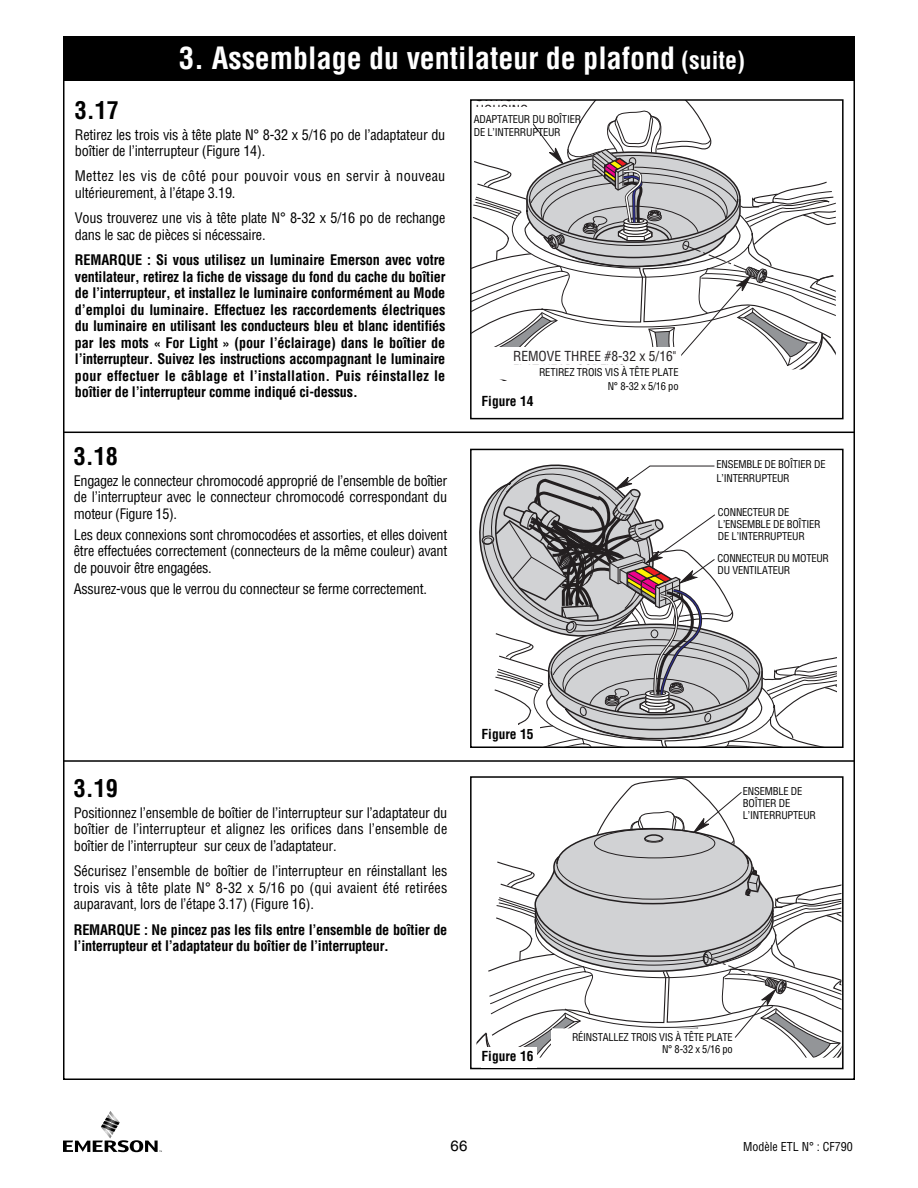
<style>
.page{position:relative;width:918px;height:1188px;background:#fff}
.page>*{position:absolute;margin:0;border:0;box-sizing:border-box;transform-origin:0 0}
.t1{font:700 condensed 30px "Helvetica";color:#fff}
.t2{font:700 condensed 24px "Helvetica";color:#000}
.t3{font:15px "Helvetica";color:#000}
.t4{font:condensed 14.25px/16.5px "Helvetica";letter-spacing:-.015em;color:#000;text-align:justify}
.t5{font:700 condensed 14.25px/16.5px "Helvetica";letter-spacing:-.015em;color:#000;text-align:justify}
.t6{font:condensed 14.25px/16.5px "Helvetica";letter-spacing:.02em;color:#000}
.t7{font:condensed 13.5px/13.5px "Helvetica";color:#231f20}
.t8{font:700 condensed 13.5px "Helvetica";color:#000}
.t9{font:condensed 12px "Helvetica";color:#000}
.t10{font:condensed 10.5px/12px "Helvetica";letter-spacing:-.02em;color:#000}
.s1{font-size:24px}
</style>
<div class="page">
<img style="left:110px;top:1111px;width:5px;height:6px">
<img style="left:105px;top:1132px;width:7px;height:7px">
<svg style="left:101px;top:1117px;width:19px;height:15px"></svg>
<svg style="left:63px;top:1140px;width:99px;height:12px"></svg>
<div style="left:63px;top:36px;width:792px;height:45px;background:#000"></div>
<hr style="left:63px;top:432px;width:792px;height:1px;background:#000">
<hr style="left:63px;top:760px;width:792px;height:2px;background:#000">
<svg style="left:473px;top:102px;width:363px;height:278px"></svg>
<div style="left:470px;top:99px;width:374px;height:320px;border:2px solid #000"></div>
<svg style="left:479px;top:464px;width:358px;height:281px"></svg>
<div style="left:470px;top:449px;width:374px;height:299px;border:2px solid #000"></div>
<div style="left:482px;top:726px;width:58px;height:20px;background:#fff"></div>
<svg style="left:476px;top:779px;width:365px;height:279px"></svg>
<div style="left:470px;top:776px;width:374px;height:293px;border:2px solid #000"></div>
<div style="left:482px;top:1047px;width:55px;height:20px;background:#fff"></div>
<div style="left:475px;top:107px;width:58px;height:51px;background:#fff"></div>
<div style="left:510px;top:366px;width:169px;height:28px;background:#fff"></div>
<div style="left:717px;top:458px;width:121px;height:28px;background:#fff"></div>
<div style="left:743px;top:783px;width:93px;height:41px;background:#fff"></div>
<div style="left:551px;top:1030px;width:182px;height:29px;background:#fff"></div>
<div style="left:718px;top:503px;width:113px;height:47px;background:#fff"></div>
<div style="left:718px;top:549px;width:113px;height:31px;background:#fff"></div>
<h1 class="t1" style="left:179px;top:41px;width:567px">3. Assemblage du ventilateur de plafond <span class="s1">(suite)</span></h1>
<h2 class="t2" style="left:75px;top:96px;width:45px">3.17</h2>
<p class="t4" style="left:75px;top:126px;width:372px">Retirez les trois vis à tête plate N° 8-32 x 5/16 po de l’adaptateur du boîtier de l’interrupteur (Figure 14).</p>
<p class="t6" style="left:75px;top:168px;width:372px">Mettez les vis de côté pour pouvoir vous en servir à nouveau ultérieurement, à l’étape 3.19.</p>
<p class="t4" style="left:75px;top:210px;width:372px">Vous trouverez une vis à tête plate N° 8-32 x 5/16 po de rechange dans le sac de pièces si nécessaire.</p>
<p class="t5" style="left:75px;top:252px;width:372px">REMARQUE : Si vous utilisez un luminaire Emerson avec votre ventilateur, retirez la fiche de vissage du fond du cache du boîtier de l’interrupteur, et installez le luminaire conformément au Mode d’emploi du luminaire. Effectuez les raccordements électriques du luminaire en utilisant les conducteurs bleu et blanc identifiés par les mots « For Light » (pour l’éclairage) dans le boîtier de l’interrupteur. Suivez les instructions accompagnant le luminaire pour effectuer le câblage et l’installation. Puis réinstallez le boîtier de l’interrupteur comme indiqué ci-dessus.</p>
<h2 class="t2" style="left:74px;top:443px;width:45px">3.18</h2>
<p class="t4" style="left:74px;top:473px;width:375px">Engagez le connecteur chromocodé approprié de l’ensemble de boîtier de l’interrupteur avec le connecteur chromocodé correspondant du moteur (Figure 15).</p>
<p class="t4" style="left:74px;top:527px;width:375px">Les deux connexions sont chromocodées et assorties, et elles doivent être effectuées correctement (connecteurs de la même couleur) avant de pouvoir être engagées.</p>
<p class="t4" style="left:74px;top:581px;width:355px">Assurez-vous que le verrou du connecteur se ferme correctement.</p>
<p class="t7" style="left:476px;top:90px;width:54px">SWITCH<br>HOUSING<br>ADAPTER</p>
<p class="t10" style="left:474px;top:113px;width:109px;line-height:13.5px">ADAPTATEUR DU BOÎTIER<br>DE L’INTERRUPTEUR</p>
<p class="t7" style="left:513px;top:350px;width:165px">REMOVE THREE #8-32 x 5/16"<br>FLAT HEAD SCREWS</p>
<p class="t8" style="left:482px;top:393px;width:54px">Figure 14</p>
<p class="t10" style="left:539px;top:366px;width:141px;line-height:13.5px;text-align:right">RETIREZ TROIS VIS À TÊTE PLATE<br>N° 8-32 x 5/16 po</p>
<p class="t10" style="left:717px;top:458px;width:111px;line-height:13.5px">ENSEMBLE DE BOÎTIER DE<br>L’INTERRUPTEUR</p>
<p class="t7" style="left:719px;top:459px;width:102px">SWITCH HOUSING<br>ASSEMBLY</p>
<p class="t7" style="left:719px;top:507px;width:102px">SWITCH HOUSING<br>ASSEMBLY<br>CONNECTOR</p>
<p class="t7" style="left:719px;top:551px;width:71px">FAN MOTOR<br>CONNECTOR</p>
<p class="t10" style="left:718px;top:507px;width:104px">CONNECTEUR DE<br>L’ENSEMBLE DE BOÎTIER<br>DE L’INTERRUPTEUR</p>
<p class="t10" style="left:718px;top:552px;width:113px">CONNECTEUR DU MOTEUR<br>DU VENTILATEUR</p>
<h2 class="t2" style="left:74px;top:774px;width:45px">3.19</h2>
<p class="t4" style="left:74px;top:804px;width:375px">Positionnez l’ensemble de boîtier de l’interrupteur sur l’adaptateur du boîtier de l’interrupteur et alignez les orifices dans l’ensemble de boîtier de l’interrupteur sur ceux de l’adaptateur.</p>
<p class="t4" style="left:74px;top:863px;width:375px">Sécurisez l’ensemble de boîtier de l’interrupteur en réinstallant les trois vis à tête plate N° 8-32 x 5/16 po (qui avaient été retirées auparavant, lors de l’étape 3.17) (Figure 16).</p>
<p class="t5" style="left:74px;top:921px;width:375px">REMARQUE : Ne pincez pas les fils entre l’ensemble de boîtier de l’interrupteur et l’adaptateur du boîtier de l’interrupteur.</p>
<p class="t8" style="left:482px;top:727px;width:54px">Figure 15</p>
<p class="t7" style="left:745px;top:783px;width:62px">SWITCH<br>HOUSING<br>ASSEMBLY</p>
<p class="t10" style="left:743px;top:785px;width:75px">ENSEMBLE DE<br>BOÎTIER DE<br>L’INTERRUPTEUR</p>
<p class="t8" style="left:482px;top:1048px;width:54px">Figure 16</p>
<p class="t10" style="left:572px;top:1032px;width:162px;text-align:right">RÉINSTALLEZ TROIS VIS À TÊTE PLATE<br>N° 8-32 x 5/16 po</p>
<p class="t7" style="left:555px;top:1031px;width:178px">REINSTALL THREE #8-32 x 5/16"</p>
<p class="t3" style="left:451px;top:1140px;width:18px">66</p>
<p class="t9" style="left:743px;top:1140px;width:111px">Modèle ETL N° : CF790</p>
</div>
